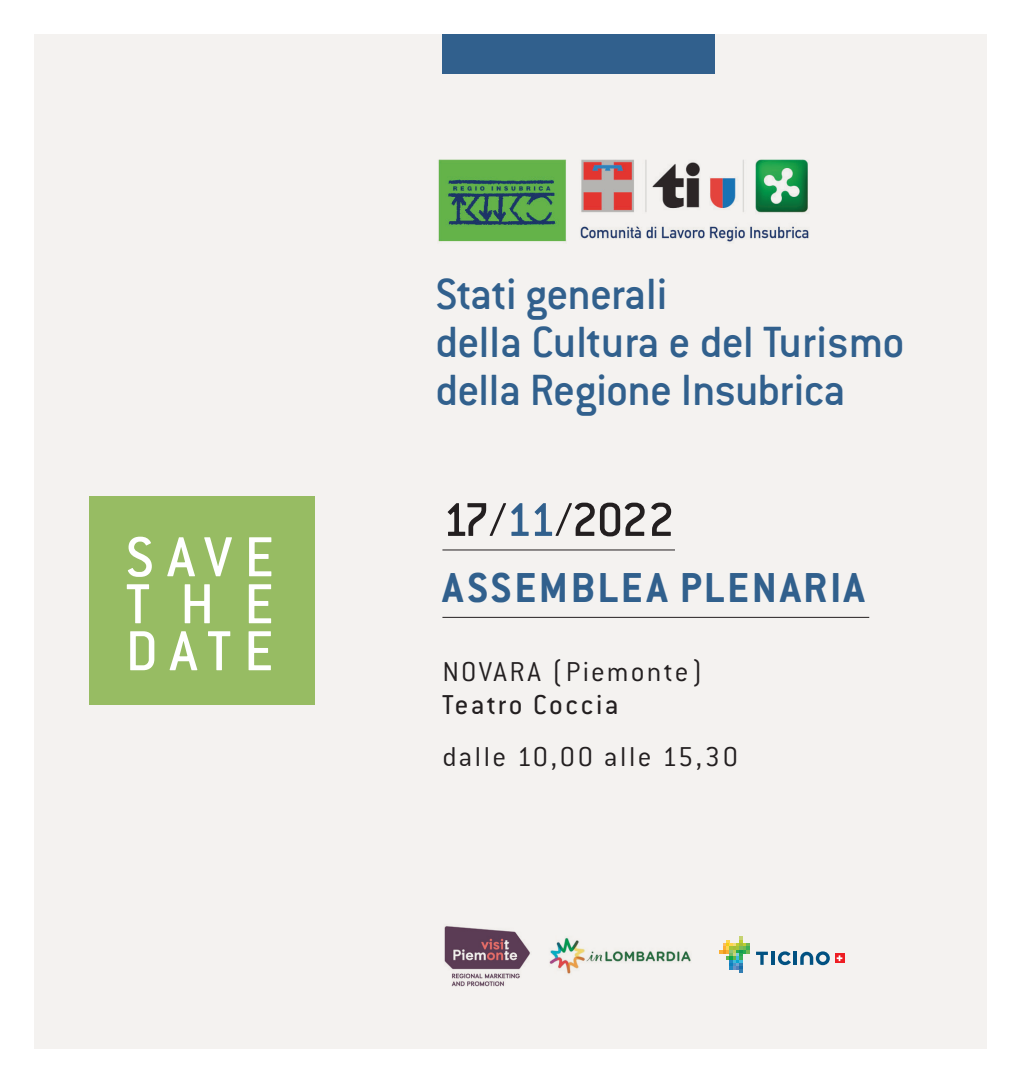
<style>
.page{position:relative;width:1021px;height:1080px;background:#fff}
.page>*{position:absolute;margin:0;border:0;box-sizing:border-box;transform-origin:0 0}
.t1{font:62px/47px "Conduit ITC Medium";letter-spacing:.2em;color:#fff;text-align:justify}
.t2{font:52px "Conduit ITC Medium";letter-spacing:-.035em;color:#231f20}
.t3{font:48px/48px "Conduit ITC Medium";letter-spacing:-.015em;color:#31608d}
.t4{font:700 46px "Conduit ITC";letter-spacing:.055em;color:#31608d}
.t5{font:30px "Conduit ITC Light";letter-spacing:.075em;color:#231f20}
.t6{font:30px "Conduit ITC";letter-spacing:.09em;color:#231f20}
.s1{font-family:"Conduit ITC Light"}
.s2{color:#31608d}
</style>
<div class="page">
<div style="left:34px;top:34px;width:952px;height:1015px;background:#f4f2f0"></div>
<img style="left:444px;top:926px;width:86px;height:61px">
<img style="left:549px;top:937px;width:142px;height:37px">
<img style="left:438px;top:159px;width:371px;height:83px">
<div style="left:442px;top:34px;width:272px;height:40px;background:#31608d"></div>
<div style="left:89px;top:496px;width:225px;height:208px;background:#97bc63"></div>
<hr style="left:442px;top:550px;width:233px;height:1px;background:#231f20">
<hr style="left:442px;top:617px;width:427px;height:1px;background:#231f20">
<hr style="left:793px;top:952px;width:4px;height:13px;background:#015181">
<svg style="left:800px;top:951px;width:29px;height:14px"></svg>
<svg style="left:756px;top:951px;width:35px;height:14px"></svg>
<svg style="left:835px;top:954px;width:9px;height:9px"></svg>
<svg style="left:836px;top:955px;width:6px;height:6px"></svg>
<svg style="left:719px;top:937px;width:30px;height:36px"></svg>
<p class="t1" style="left:126px;top:532px;width:150px">SAVE THE DATE</p>
<p class="t3" style="left:435px;top:269px;width:471px">Stati generali<br>della Cultura e del Turismo della Regione Insubrica</p>
<p class="t2" style="left:442px;top:488px;width:234px">17<span class="s1">/</span><span class="s2">11</span><span class="s1">/</span>2022</p>
<p class="t4" style="left:442px;top:559px;width:424px">ASSEMBLEA PLENARIA</p>
<p class="t5" style="left:442px;top:653px;width:262px">NOVARA (Piemonte)</p>
<p class="t6" style="left:442px;top:687px;width:178px">Teatro Coccia</p>
<p class="t5" style="left:442px;top:738px;width:297px">dalle 10,00 alle 15,30</p>
</div>
